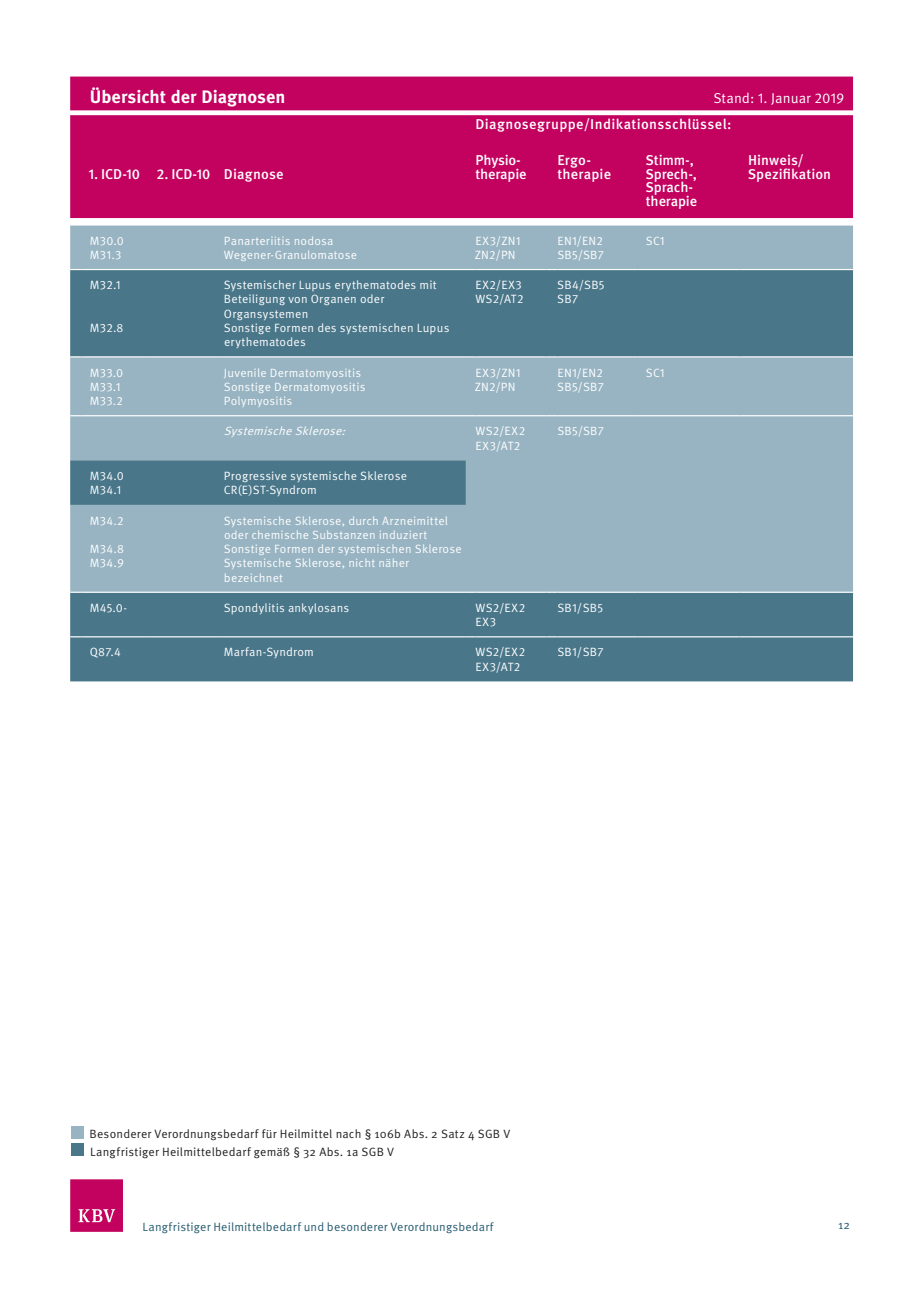
<style>
.page{position:relative;width:919px;height:1289px;background:#fff}
.page>*{position:absolute;margin:0;border:0;box-sizing:border-box;transform-origin:0 0}
.t1{font:700 18px "Meta OT";color:#fff}
.t2{font:500 14.25px/13.5px "Meta OT";letter-spacing:.01em;color:#fff}
.t3{font:500 14.25px/13.5px "Meta OT";letter-spacing:-.01em;color:#fff}
.t4{font:14.25px "Meta OT Norm";color:#fff}
.t5{font:12px/14.2px "Meta OT Norm";letter-spacing:.02em;color:#fff}
.t6{font:12px/18px "Meta OT Norm";letter-spacing:.02em;color:#231f20}
.t7{font:12px "Meta OT Norm";letter-spacing:.015em;color:#255a6e}
.t8{font:12px/14.2px "Meta OT Norm";letter-spacing:.045em;color:#fff}
.t9{font:italic 12px "Meta OT Norm";color:#fff}
.t10{font:12px/14.2px "Meta OT Norm";letter-spacing:.05em;color:#fff}
</style>
<div class="page">
<div style="left:70px;top:77px;width:783px;height:34px;background:#c3015f"></div>
<div style="left:70px;top:115px;width:783px;height:104px;background:#c3015f"></div>
<div style="left:70px;top:225px;width:783px;height:44px;background:#98b4c2"></div>
<svg style="left:70px;top:270px;width:783px;height:411px;fill:#98b4c2"></svg>
<hr style="left:81px;top:356px;width:68px;height:1px;background:#fff">
<hr style="left:149px;top:356px;width:75px;height:1px;background:#fff">
<hr style="left:224px;top:356px;width:242px;height:1px;background:#fff">
<hr style="left:475px;top:356px;width:71px;height:1px;background:#fff">
<hr style="left:557px;top:356px;width:80px;height:1px;background:#fff">
<hr style="left:646px;top:356px;width:93px;height:1px;background:#fff">
<hr style="left:748px;top:356px;width:105px;height:1px;background:#fff">
<hr style="left:81px;top:415px;width:68px;height:1px;background:#fff">
<hr style="left:149px;top:415px;width:75px;height:1px;background:#fff">
<hr style="left:224px;top:415px;width:242px;height:1px;background:#fff">
<hr style="left:475px;top:415px;width:71px;height:1px;background:#fff">
<hr style="left:557px;top:415px;width:80px;height:1px;background:#fff">
<hr style="left:646px;top:415px;width:93px;height:1px;background:#fff">
<hr style="left:748px;top:415px;width:105px;height:1px;background:#fff">
<svg style="left:70px;top:591px;width:11px;height:2px"></svg>
<hr style="left:81px;top:591px;width:68px;height:2px;background:#fff">
<hr style="left:149px;top:591px;width:75px;height:2px;background:#fff">
<hr style="left:224px;top:591px;width:242px;height:2px;background:#fff">
<svg style="left:466px;top:591px;width:9px;height:2px"></svg>
<hr style="left:475px;top:591px;width:71px;height:2px;background:#fff">
<svg style="left:546px;top:591px;width:11px;height:2px"></svg>
<hr style="left:557px;top:591px;width:80px;height:2px;background:#fff">
<svg style="left:637px;top:591px;width:9px;height:2px"></svg>
<hr style="left:646px;top:591px;width:93px;height:2px;background:#fff">
<svg style="left:739px;top:591px;width:9px;height:2px"></svg>
<hr style="left:748px;top:591px;width:105px;height:2px;background:#fff">
<hr style="left:81px;top:636px;width:68px;height:1px;background:#fff">
<hr style="left:149px;top:636px;width:75px;height:1px;background:#fff">
<hr style="left:224px;top:636px;width:242px;height:1px;background:#fff">
<hr style="left:475px;top:636px;width:71px;height:1px;background:#fff">
<hr style="left:557px;top:636px;width:80px;height:1px;background:#fff">
<hr style="left:646px;top:636px;width:93px;height:1px;background:#fff">
<hr style="left:748px;top:636px;width:105px;height:1px;background:#fff">
<div style="left:71px;top:1125px;width:12px;height:13px;background:#98b4c2"></div>
<div style="left:71px;top:1143px;width:13px;height:13px;background:#497689"></div>
<img style="left:70px;top:1179px;width:52px;height:52px">
<h1 class="t1" style="left:90px;top:85px;width:197px">Übersicht der Diagnosen</h1>
<p class="t4" style="left:713px;top:89px;width:133px">Stand: 1. Januar 2019</p>
<p class="t2" style="left:475px;top:117px;width:257px">Diagnosegruppe/Indikationsschlüssel:</p>
<p class="t2" style="left:88px;top:167px;width:196px">1. ICD-10 2. ICD-10 Diagnose</p>
<p class="t3" style="left:475px;top:154px;width:53px">Physio&shy;therapie</p>
<p class="t2" style="left:557px;top:154px;width:55px">Ergo&shy;therapie</p>
<p class="t3" style="left:645px;top:154px;width:53px">Stimm-,<br>Sprech-,<br>Sprach&shy;therapie</p>
<p class="t2" style="left:747px;top:154px;width:85px">Hinweis/<br>Spezifikation</p>
<p class="t5" style="left:90px;top:233px;width:35px">M30.0<br>M31.3</p>
<p class="t5" style="left:224px;top:233px;width:134px">Panarteriitis nodosa<br>Wegener-Granulomatose</p>
<p class="t5" style="left:475px;top:233px;width:47px">EX3/ZN1<br>ZN2/PN</p>
<p class="t5" style="left:557px;top:233px;width:48px">EN1/EN2<br>SB5/SB7</p>
<p class="t5" style="left:645px;top:233px;width:20px">SC1</p>
<p class="t5" style="left:90px;top:278px;width:32px">M32.1</p>
<p class="t5" style="left:90px;top:321px;width:35px">M32.8</p>
<p class="t5" style="left:224px;top:278px;width:227px">Systemischer Lupus erythematodes mit<br>Beteiligung von Organen oder<br>Organsystemen<br>Sonstige Formen des systemischen Lupus erythematodes</p>
<p class="t8" style="left:475px;top:278px;width:49px">EX2/EX3<br>WS2/AT2</p>
<p class="t5" style="left:557px;top:278px;width:49px">SB4/SB5<br>SB7</p>
<p class="t5" style="left:90px;top:365px;width:35px">M33.0<br>M33.1<br>M33.2</p>
<p class="t5" style="left:224px;top:365px;width:143px">Juvenile Dermatomyositis<br>Sonstige Dermatomyositis<br>Polymyositis</p>
<p class="t5" style="left:474px;top:365px;width:47px">EX3/ZN1<br>ZN2/PN</p>
<p class="t5" style="left:557px;top:365px;width:48px">EN1/EN2<br>SB5/SB7</p>
<p class="t5" style="left:645px;top:365px;width:20px">SC1</p>
<p class="t9" style="left:224px;top:424px;width:127px">SystemischeSklerose:</p>
<p class="t8" style="left:475px;top:424px;width:51px">WS2/EX2<br>EX3/AT2</p>
<p class="t5" style="left:557px;top:424px;width:48px">SB5/SB7</p>
<p class="t5" style="left:90px;top:469px;width:35px">M34.0<br>M34.1</p>
<p class="t5" style="left:224px;top:469px;width:185px">Progressive systemische Sklerose<br>CR(E)ST-Syndrom</p>
<p class="t5" style="left:90px;top:513px;width:35px">M34.2</p>
<p class="t5" style="left:90px;top:542px;width:36px">M34.8<br>M34.9</p>
<p class="t5" style="left:224px;top:513px;width:239px">Systemische Sklerose, durch Arzneimittel oder chemische Substanzen induziert Sonstige Formen der systemischen Sklerose Systemische Sklerose, nicht näher bezeichnet</p>
<p class="t5" style="left:90px;top:600px;width:39px">M45.0-</p>
<p class="t5" style="left:224px;top:600px;width:127px">Spondylitis ankylosans</p>
<p class="t10" style="left:475px;top:600px;width:51px">WS2/EX2<br>EX3</p>
<p class="t5" style="left:557px;top:600px;width:47px">SB1/SB5</p>
<p class="t5" style="left:90px;top:645px;width:32px">Q87.4</p>
<p class="t5" style="left:224px;top:645px;width:92px">Marfan-Syndrom</p>
<p class="t8" style="left:475px;top:645px;width:51px">WS2/EX2<br>EX3/AT2</p>
<p class="t5" style="left:557px;top:645px;width:48px">SB1/SB7</p>
<p class="t6" style="left:89px;top:1125px;width:422px">Besonderer Verordnungsbedarf für Heilmittel nach § 106b Abs. 2 Satz 4 SGB V<br>Langfristiger Heilmittelbedarf gemäß § 32 Abs. 1a SGB V</p>
<p class="t7" style="left:142px;top:1219px;width:352px">Langfristiger Heilmittelbedarf und besonderer Verordnungsbedarf</p>
<p class="t7" style="left:837px;top:1217px;width:14px">12</p>
</div>
